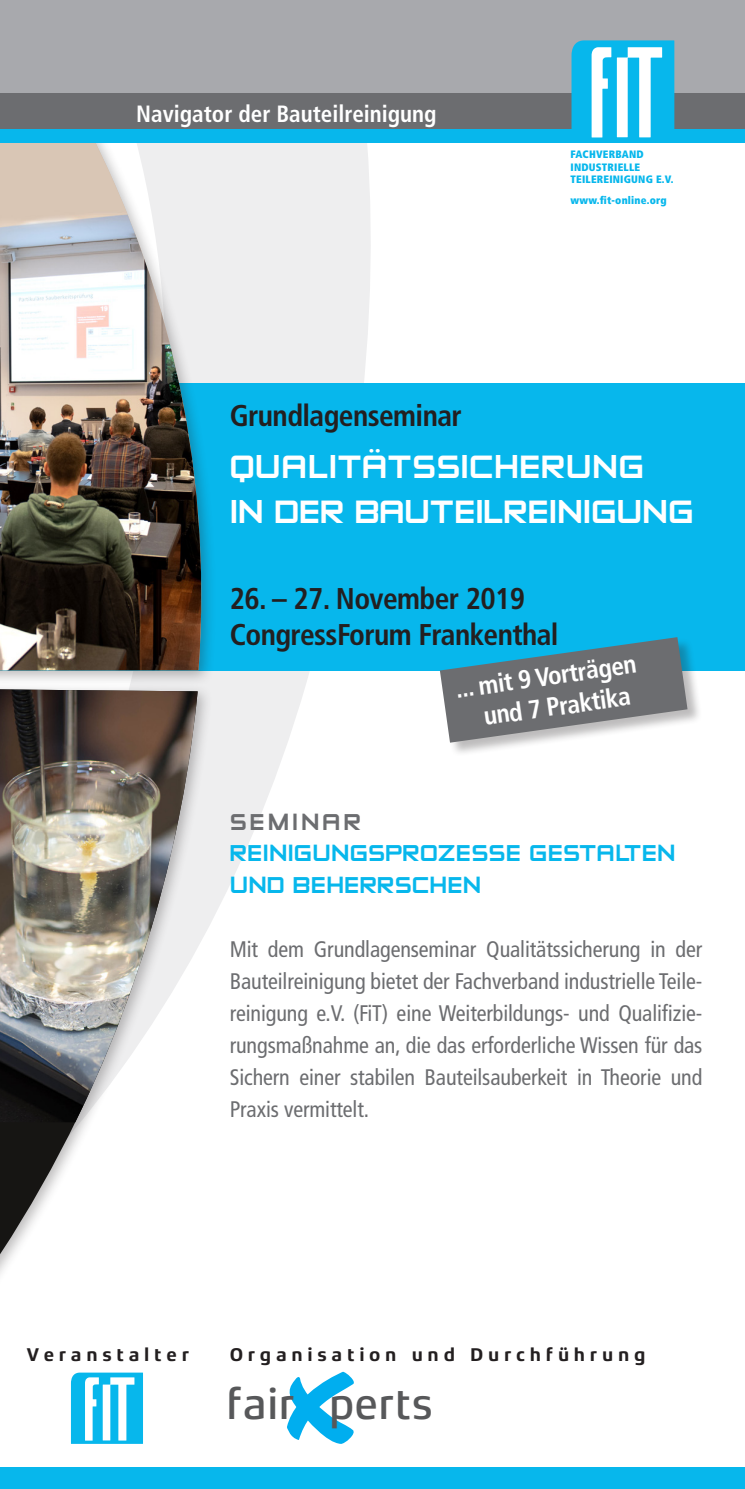
<style>
.page{position:relative;width:745px;height:1489px;background:#fff}
.page>*{position:absolute;margin:0;border:0;box-sizing:border-box;transform-origin:0 0}
.t1{font:500 44px "Xenois Sans Pro";color:#57585a}
.t2{font:38.75px "Zeroes Two";letter-spacing:-.01em;color:#fff}
.t3{font:700 condensed 30px/36px "Frutiger";letter-spacing:-.02em;color:#231f20}
.t4{font:27.5px/32px "Zeroes Two";letter-spacing:.005em;color:#07b7ec}
.t5{font:700 condensed 26px/31px "Frutiger";color:#fff;text-align:center}
.t6{font:700 condensed 23.5px "Frutiger";color:#fff}
.t7{font:condensed 22.5px/32px "Frutiger";letter-spacing:-.005em;color:#6c6d70;text-align:justify}
.t8{font:700 18.75px "Xenois Sans Pro";letter-spacing:.25em;color:#231f20}
.t9{font:900 condensed 10.75px "Frutiger";letter-spacing:.02em;color:#07b7ec}
.s1{color:#6c6d70}
</style>
<div class="page">
<svg style="left:213px;top:142px;width:275px;height:776px"></svg>
<svg style="left:287px;top:1371px;width:67px;height:72px"></svg>
<div style="left:0;top:383px;width:744px;height:287px;background:#07b7ec"></div>
<div style="left:0;top:1467px;width:744px;height:21px;background:#07b7ec"></div>
<div style="left:440px;top:637px;width:262px;height:120px;background:#231f20;opacity:.3"></div>
<svg style="left:439px;top:637px;width:248px;height:105px"></svg>
<svg style="left:71px;top:1372px;width:72px;height:71px"></svg>
<div style="left:0;top:681px;width:213px;height:618px;background:#231f20;opacity:.3"></div>
<svg style="left:0;top:1122px;width:197px;height:163px"></svg>
<img style="left:0;top:689px;width:197px;height:433px">
<div style="left:0;top:0;width:217px;height:686px;background:#231f20;opacity:.3"></div>
<img style="left:0;top:142px;width:213px;height:528px">
<div style="left:0;top:0;width:744px;height:128px;background:#a8a9ad"></div>
<div style="left:0;top:128px;width:744px;height:14px;background:#07b7ec"></div>
<div style="left:0;top:93px;width:744px;height:35px;background:#6c6d70"></div>
<svg style="left:571px;top:40px;width:103px;height:98px;background:#58cdf1"></svg>
<p class="t6" style="left:136px;top:99px;width:301px">Navigator der Bauteilreinigung</p>
<p class="t9" style="left:570px;top:148px;width:75px">FACHVERBAND</p>
<p class="t9" style="left:570px;top:160px;width:71px">INDUSTRIELLE</p>
<p class="t9" style="left:570px;top:173px;width:105px">TEILEREINIGUNG E.V.</p>
<p class="t9" style="left:570px;top:193px;width:98px">www.fit-online.org</p>
<p class="t3" style="left:229px;top:398px;width:233px">Grundlagenseminar</p>
<p class="t2" style="left:229px;top:448px;width:416px">QUALITÄTSSICHERUNG</p>
<p class="t2" style="left:229px;top:493px;width:465px">IN DER BAUTEILREINIGUNG</p>
<p class="t3" style="left:229px;top:580px;width:330px">26. – 27. November 2019<br>CongressForum Frankenthal</p>
<p class="t5" style="left:453px;top:673px;width:184px;rotate:-8deg">... mit 9 Vorträgen und 7 Praktika</p>
<p class="t4" style="left:229px;top:806px;width:447px"><span class="s1">SEMINAR<br></span>REINIGUNGSPROZESSE GESTALTEN<br>UND BEHERRSCHEN</p>
<p class="t7" style="left:229px;top:933px;width:474px">Mit dem Grundlagenseminar Qualitätssicherung in der Bauteilreinigung bietet der Fachverband industrielle Teile&shy;reinigung e.V. (FiT) eine Weiterbildungs- und Qualifizie&shy;rungsmaßnahme an, die das erforderliche Wissen für das Sichern einer stabilen Bauteilsauberkeit in Theorie und Praxis vermittelt.</p>
<p class="t8" style="left:27px;top:1343px;width:164px">Veranstalter</p>
<p class="t8" style="left:229px;top:1343px;width:417px">Organisation und Durchführung</p>
<h1 class="t1" style="left:226px;top:1378px;width:208px">fair perts</h1>
</div>
